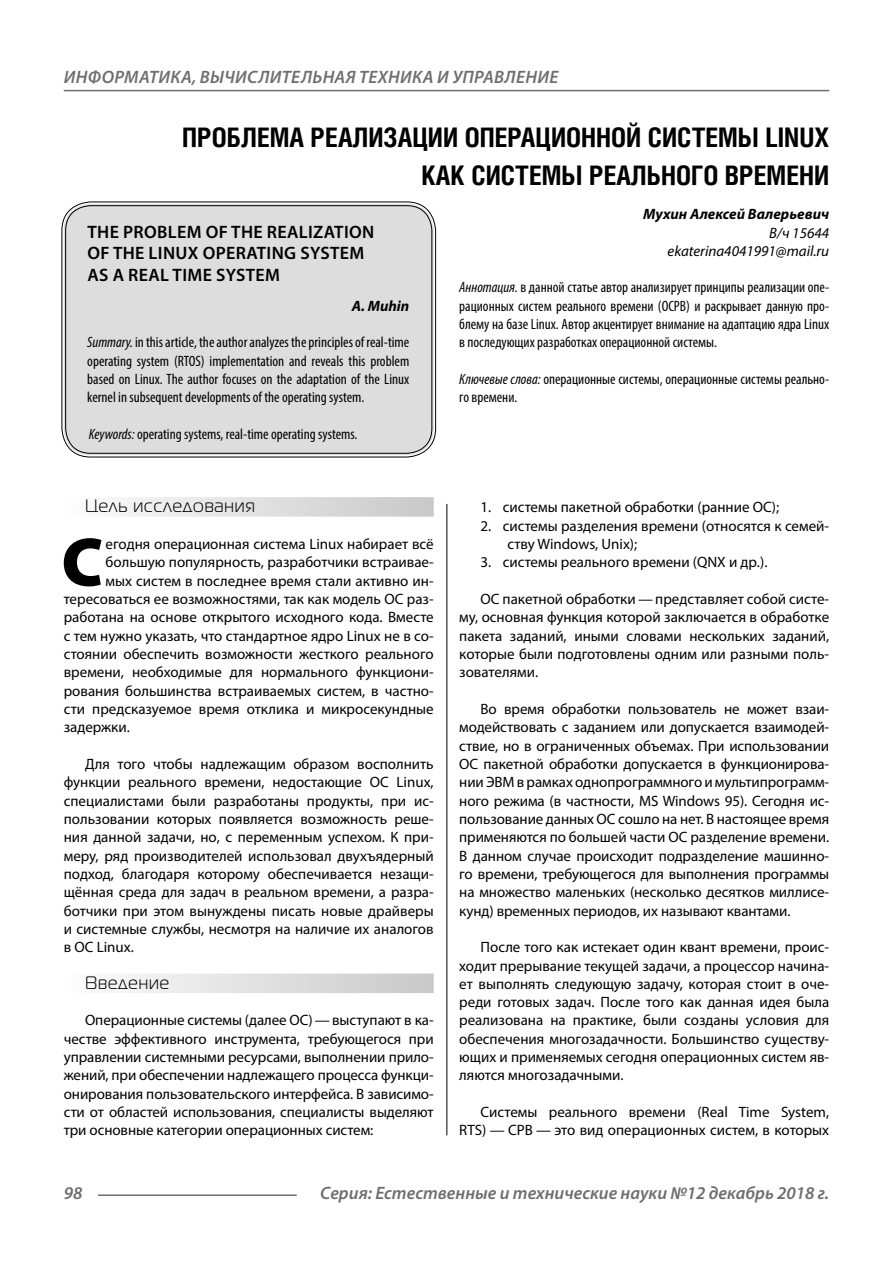
<style>
.page{position:relative;width:893px;height:1263px;background:#fff}
.page>*{position:absolute;margin:0;border:0;box-sizing:border-box;transform-origin:0 0}
.Bukvica{font:900 69.3px "Myriad Pro";color:#000}
.Header{font:700 27px/37.5px "Helios Cond";color:#000;text-align:right}
.t1{font:italic 600 18px "Myriad Pro";letter-spacing:.005em;color:#6e6e6e}
.Header-eng{font:600 18px/21.6px "Myriad Pro";letter-spacing:.02em;color:#000}
.Subheader{font:18px "Magistral C";letter-spacing:.05em;color:#000}
.Normal{font:15px/18.3px "Myriad Pro";color:#000;text-align:justify}
.Bukvica-2{font:15px "Myriad Pro";color:#000}
.Annotation-rus{font:condensed 15px/18.3px "Myriad Pro";color:#000;text-align:justify}
.Annotation-eng{font:condensed 15px/18.3px "Myriad Pro";color:#000;text-align:justify}
.Author-email{font:italic 15px "Myriad Pro";color:#000}
.Author{font:italic 700 15px "Myriad Pro";color:#000}
.Author-doc{font:italic 15px "Myriad Pro";color:#000}
.Author-eng{font:italic 700 15px "Myriad Pro";color:#000}
.s1{font-style:italic}
</style>
<div class="page">
<hr style="left:446px;top:504px;width:1px;height:631px;background:#000">
<hr style="left:64px;top:90px;width:765px;height:1px;background:#6e6e6e">
<div style="left:64px;top:497px;width:370px;height:20px;background:linear-gradient(to right,#fdfdfd,#c8c8c8)"></div>
<div style="left:64px;top:973px;width:370px;height:20px;background:linear-gradient(to right,#fdfdfd,#c8c8c8)"></div>
<div style="left:64px;top:204px;width:370px;height:251px;background:#ddd;border-radius:27px"></div>
<div style="left:62px;top:202px;width:374px;height:255px;border:1px solid #000;border-radius:29px"></div>
<div style="left:65px;top:205px;width:367px;height:249px;border:1px solid #000;border-radius:25px"></div>
<hr style="left:98px;top:1194px;width:199px;height:2px;background:#6e6e6e">
<p class="t1" style="left:64px;top:66px;width:496px">ИНФОРМАТИКА, ВЫЧИСЛИТЕЛЬНАЯ ТЕХНИКА И УПРАВЛЕНИЕ</p>
<p class="Header" style="left:182px;top:118px;width:649px">ПРОБЛЕМА РЕАЛИЗАЦИИ ОПЕРАЦИОННОЙ СИСТЕМЫ LINUX<br>КАК СИСТЕМЫ РЕАЛЬНОГО ВРЕМЕНИ</p>
<p class="Author" style="left:643px;top:204px;width:187px">Мухин Алексей Валерьевич</p>
<p class="Author-doc" style="left:769px;top:223px;width:61px">В/ч 15644</p>
<p class="Author-email" style="left:668px;top:242px;width:163px">ekaterina4041991@mail.ru</p>
<p class="Annotation-rus" style="left:459px;top:278px;width:371px"><span class="s1">Аннотация.</span> в данной статье автор анализирует принципы реализации опе&shy;рационных систем реального времени (ОСРВ) и раскрывает данную про&shy;блему на базе Linux. Автор акцентирует внимание на адаптацию ядра Linux в последующих разработках операционной системы.</p>
<p class="Annotation-rus" style="left:459px;top:370px;width:371px"><span class="s1">Ключевые слова:</span> операционные системы, операционные системы реально&shy;го времени.</p>
<p class="Header-eng" style="left:87px;top:220px;width:288px">THE PROBLEM OF THE REALIZATION<br>OF THE LINUX OPERATING SYSTEM<br>AS A REAL TIME SYSTEM</p>
<p class="Author-eng" style="left:352px;top:296px;width:59px">A. Muhin</p>
<p class="Annotation-eng" style="left:87px;top:333px;width:324px"><span class="s1">Summary.</span> in this article, the author analyzes the principles of real-time operating system (RTOS) implementation and reveals this problem based on Linux. The author focuses on the adaptation of the Linux kernel in subsequent developments of the operating system.</p>
<p class="Annotation-eng" style="left:89px;top:425px;width:270px"><span class="s1">Keywords:</span> operating systems, real-time operating systems.</p>
<p class="Subheader" style="left:85px;top:497px;width:171px">Цель исследования</p>
<p class="Bukvica" style="left:61px;top:516px;width:43px">С</p>
<p class="Bukvica-2" style="left:106px;top:535px;width:330px">егодня операционная система Linux набирает всё</p>
<p class="Bukvica-2" style="left:106px;top:553px;width:330px">большую популярность, разработчики встраивае-</p>
<p class="Bukvica-2" style="left:106px;top:571px;width:330px">мых систем в последнее время стали активно ин-</p>
<p class="Bukvica-2" style="left:64px;top:590px;width:371px">тересоваться ее возможностями, так как модель ОС раз-</p>
<p class="Bukvica-2" style="left:64px;top:608px;width:371px">работана на основе открытого исходного кода. Вместе</p>
<p class="Bukvica-2" style="left:64px;top:626px;width:371px">с тем нужно указать, что стандартное ядро Linux не в со-</p>
<p class="Bukvica-2" style="left:64px;top:645px;width:371px">стоянии обеспечить возможности жесткого реального</p>
<p class="Bukvica-2" style="left:64px;top:663px;width:371px">времени, необходимые для нормального функциони-</p>
<p class="Bukvica-2" style="left:64px;top:681px;width:371px">рования большинства встраиваемых систем, в частно-</p>
<p class="Bukvica-2" style="left:64px;top:700px;width:371px">сти предсказуемое время отклика и микросекундные</p>
<p class="Bukvica-2" style="left:64px;top:718px;width:68px">задержки.</p>
<p class="Normal" style="left:64px;top:754px;width:371px;text-indent:21px">Для того чтобы надлежащим образом восполнить функции реального времени, недостающие ОС Linux, специалистами были разработаны продукты, при ис&shy;пользовании которых появляется возможность реше&shy;ния данной задачи, но, с переменным успехом. К при&shy;меру, ряд производителей использовал двухъядерный подход, благодаря которому обеспечивается незащи&shy;щённая среда для задач в реальном времени, а разра&shy;ботчики при этом вынуждены писать новые драйверы и системные службы, несмотря на наличие их аналогов в ОС Linux.</p>
<p class="Subheader" style="left:85px;top:973px;width:86px">Введение</p>
<p class="Normal" style="left:64px;top:1011px;width:371px;text-indent:21px">Операционные системы (далее ОС)—выступают в ка&shy;честве эффективного инструмента, требующегося при управлении системными ресурсами, выполнении прило&shy;жений, при обеспечении надлежащего процесса функци&shy;онирования пользовательского интерфейса. В зависимо&shy;сти от областей использования, специалисты выделяют три основные категории операционных систем:</p>
<p class="Normal" style="left:480px;top:498px;width:300px">1. системы пакетной обработки (ранние ОС);</p>
<p class="Normal" style="left:507px;top:516px;width:323px;text-indent:-27px">2. системы разделения времени (относятся к семей&shy;ству Windows, Unix);</p>
<p class="Normal" style="left:480px;top:553px;width:288px">3. системы реального времени (QNX и др.).</p>
<p class="Normal" style="left:459px;top:590px;width:371px;text-indent:21px">ОС пакетной обработки—представляет собой систе&shy;му, основная функция которой заключается в обработке пакета заданий, иными словами нескольких заданий, которые были подготовлены одним или разными поль&shy;зователями.</p>
<p class="Normal" style="left:459px;top:699px;width:371px;text-indent:21px">Во время обработки пользователь не может взаи&shy;модействовать с заданием или допускается взаимодей&shy;ствие, но в ограниченных объемах. При использовании ОС пакетной обработки допускается в функционирова&shy;нии ЭВМ в рамках однопрограммного и мультипрограмм&shy;ного режима (в частности, MS Windows 95). Сегодня ис&shy;пользование данных ОС сошло на нет. В настоящее время применяются по большей части ОС разделение времени.<br>В данном случае происходит подразделение машинно&shy;го времени, требующегося для выполнения программы на множество маленьких (несколько десятков миллисе&shy;кунд) временных периодов, их называют квантами.</p>
<p class="Normal" style="left:459px;top:938px;width:371px;text-indent:21px">После того как истекает один квант времени, проис&shy;ходит прерывание текущей задачи, а процессор начина&shy;ет выполнять следующую задачу, которая стоит в оче&shy;реди готовых задач. После того как данная идея была реализована на практике, были созданы условия для обеспечения многозадачности. Большинство существу&shy;ющих и применяемых сегодня операционных систем яв&shy;ляются многозадачными.</p>
<p class="Normal" style="left:459px;top:1103px;width:371px;text-align:right">Системы реального времени (Real Time System,<br>RTS) — СРВ — это вид операционных систем, в которых</p>
<p class="t1" style="left:64px;top:1182px;width:20px">98</p>
<p class="t1" style="left:320px;top:1182px;width:510px">Серия: Естественные и технические науки №12 декабрь 2018 г.</p>
</div>
